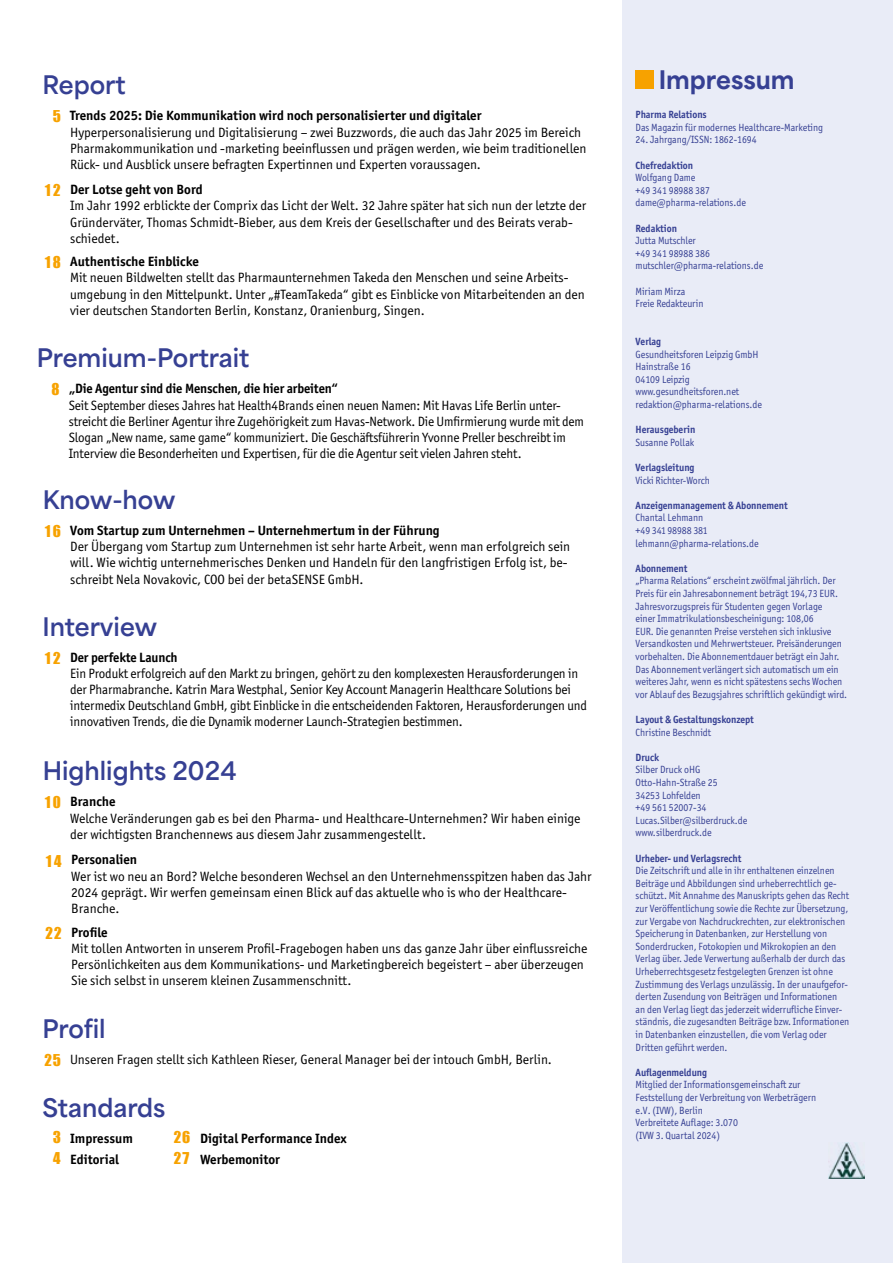
<style>
.page{position:relative;width:893px;height:1263px;background:#fff}
.page>*{position:absolute;margin:0;border:0;box-sizing:border-box;transform-origin:0 0}
.t1{font:700 24px "Area Normal";color:#364093}
.t2{font:800 24px "Area Normal";letter-spacing:-.005em;color:#364093}
.t3{font:15px/21px "Impact";color:#f7a200}
.t4{font:13.5px/16.2px "Officina Sans ITC Pro";color:#000}
.t5{font:700 13.5px/21px "Officina Sans ITC Pro";color:#000}
.t6{font:10.5px/12.6px "Officina Sans ITC Pro";letter-spacing:-.005em;color:#364093;scale:.94 1}
.t7{font:700 10.5px "Officina Sans ITC Pro";letter-spacing:-.005em;color:#364093;scale:.94 1}
.s1{font-family:"Impact";font-size:15px;color:#f7a200}
.s2{font-weight:700}
</style>
<div class="page">
<div style="left:623px;top:0;width:270px;height:1263px;background:#e9ecf7"></div>
<div style="left:636px;top:70px;width:18px;height:19px;background:#f7a200"></div>
<img style="left:828px;top:1143px;width:36px;height:36px">
<h1 class="t1" style="left:43px;top:64px;width:85px">Report</h1>
<p class="t4" style="left:70px;top:108px;width:518px;text-indent:-17px"><span class="s1">5</span> <span class="s2">Trends 2025: Die Kommunikation wird noch personalisierter und digitaler </span>Hyperpersonalisierung und Digitalisierung – zwei Buzzwords, die auch das Jahr 2025 im Bereich Pharmakommunikation und -marketing beeinflussen und prägen werden, wie beim traditionellen Rück- und Ausblick unsere befragten Expertinnen und Experten voraussagen.</p>
<p class="t4" style="left:70px;top:181px;width:518px;text-indent:-26px"><span class="s1">12</span> <span class="s2">Der Lotse geht von Bord<br></span>Im Jahr 1992 erblickte der Comprix das Licht der Welt. 32 Jahre später hat sich nun der letzte der Gründerväter, Thomas Schmidt-Bieber, aus dem Kreis der Gesellschafter und des Beirats verab&shy;schiedet.</p>
<p class="t4" style="left:70px;top:253px;width:516px;text-indent:-26px"><span class="s1">18</span> <span class="s2">Authentische Einblicke<br></span>Mit neuen Bildwelten stellt das Pharmaunternehmen Takeda den Menschen und seine Arbeits&shy;umgebung in den Mittelpunkt. Unter „#TeamTakeda“ gibt es Einblicke von Mitarbeitenden an den vier deutschen Standorten Berlin, Konstanz, Oranienburg, Singen.</p>
<h1 class="t1" style="left:37px;top:337px;width:214px">Premium-Portrait</h1>
<p class="t4" style="left:69px;top:381px;width:517px;text-indent:-17px"><span class="s1">8</span> <span class="s2">„Die Agentur sind die Menschen, die hier arbeiten“<br></span>Seit September dieses Jahres hat Health4Brands einen neuen Namen: Mit Havas Life Berlin unter&shy;streicht die Berliner Agentur ihre Zugehörigkeit zum Havas-Network. Die Umfirmierung wurde mit dem Slogan „New name, same game“ kommuniziert. Die Geschäftsführerin Yvonne Preller beschreibt im Interview die Besonderheiten und Expertisen, für die die Agentur seit vielen Jahren steht.</p>
<h1 class="t1" style="left:43px;top:478px;width:134px">Know-how</h1>
<p class="t4" style="left:70px;top:522px;width:502px;text-indent:-26px"><span class="s1">16</span> <span class="s2">Vom Startup zum Unternehmen – Unternehmertum in der Führung<br></span>Der Übergang vom Startup zum Unternehmen ist sehr harte Arbeit, wenn man erfolgreich sein will. Wie wichtig unternehmerisches Denken und Handeln für den langfristigen Erfolg ist, be&shy;schreibt Nela Novakovic, COO bei der betaSENSE GmbH.</p>
<h1 class="t1" style="left:43px;top:605px;width:116px">Interview</h1>
<p class="t4" style="left:70px;top:649px;width:518px;text-indent:-26px"><span class="s1">12</span> <span class="s2">Der perfekte Launch<br></span>Ein Produkt erfolgreich auf den Markt zu bringen, gehört zu den komplexesten Herausforderungen in der Pharmabranche. Katrin Mara Westphal, Senior Key Account Managerin Healthcare Solutions bei intermedix Deutschland GmbH, gibt Einblicke in die entscheidenden Faktoren, Herausforderungen und innovativen Trends, die die Dynamik moderner Launch-Strategien bestimmen.</p>
<h1 class="t1" style="left:43px;top:750px;width:195px">Highlights 2024</h1>
<p class="t4" style="left:70px;top:794px;width:512px;text-indent:-26px"><span class="s1">10</span> <span class="s2">Branche<br></span>Welche Veränderungen gab es bei den Pharma- und Healthcare-Unternehmen? Wir haben einige der wichtigsten Branchennews aus diesem Jahr zusammengestellt.</p>
<p class="t4" style="left:71px;top:852px;width:522px;text-indent:-26px"><span class="s1">14</span> <span class="s2">Personalien<br></span>Wer ist wo neu an Bord? Welche besonderen Wechsel an den Unternehmensspitzen haben das Jahr 2024 geprägt. Wir werfen gemeinsam einen Blick auf das aktuelle who is who der Healthcare-Branche.</p>
<p class="t4" style="left:71px;top:924px;width:518px;text-indent:-26px"><span class="s1">22</span> <span class="s2">Profile<br></span>Mit tollen Antworten in unserem Profil-Fragebogen haben uns das ganze Jahr über einflussreiche Persönlichkeiten aus dem Kommunikations- und Marketingbereich begeistert – aber überzeugen Sie sich selbst in unserem kleinen Zusammenschnitt.</p>
<h1 class="t1" style="left:43px;top:1007px;width:65px">Profil</h1>
<p class="t4" style="left:70px;top:1051px;width:483px">Unseren Fragen stellt sich Kathleen Rieser, General Manager bei der intouch GmbH, Berlin.</p>
<p class="t3" style="left:44px;top:1049px;width:18px">25</p>
<h1 class="t1" style="left:43px;top:1086px;width:125px">Standards</h1>
<p class="t5" style="left:70px;top:1128px;width:64px">Impressum<br>Editorial</p>
<p class="t3" style="left:173px;top:1126px;width:18px">26<br>27</p>
<p class="t5" style="left:200px;top:1128px;width:148px">Digital Performance Index<br>Werbemonitor</p>
<p class="t3" style="left:53px;top:1126px;width:10px">3<br>4</p>
<h1 class="t2" style="left:659px;top:58px;width:137px">Impressum</h1>
<p class="t7" style="left:636px;top:108px;width:77px">Pharma Relations</p>
<p class="t6" style="left:636px;top:121px;width:201px">Das Magazin für modernes Healthcare-Marketing</p>
<p class="t6" style="left:636px;top:133px;width:130px">24. Jahrgang/ISSN: 1862-1694</p>
<p class="t7" style="left:636px;top:158px;width:63px">Chefredaktion</p>
<p class="t6" style="left:636px;top:171px;width:119px">Wolfgang Dame<br>+49 341 98988 387 dame@pharma-relations.de</p>
<p class="t7" style="left:636px;top:221px;width:46px">Redaktion</p>
<p class="t6" style="left:636px;top:234px;width:137px">Jutta Mutschler<br>+49 341 98988 386 mutschler@pharma-relations.de</p>
<p class="t6" style="left:636px;top:285px;width:74px">Miriam Mirza<br>Freie Redakteurin</p>
<p class="t7" style="left:636px;top:335px;width:29px">Verlag</p>
<p class="t6" style="left:636px;top:348px;width:136px">Gesundheitsforen Leipzig GmbH<br>Hainstraße 16<br>04109 Leipzig www.gesundheitsforen.net redaktion@pharma-relations.de</p>
<p class="t7" style="left:636px;top:423px;width:65px">Herausgeberin</p>
<p class="t6" style="left:636px;top:436px;width:64px">Susanne Pollak</p>
<p class="t7" style="left:636px;top:461px;width:64px">Verlagsleitung</p>
<p class="t6" style="left:636px;top:474px;width:81px">Vicki Richter-Worch</p>
<p class="t7" style="left:636px;top:499px;width:163px">Anzeigenmanagement &amp; Abonnement</p>
<p class="t6" style="left:636px;top:511px;width:133px">Chantal Lehmann<br>+49 341 98988 381 lehmann@pharma-relations.de</p>
<p class="t7" style="left:636px;top:562px;width:57px">Abonnement</p>
<p class="t6" style="left:636px;top:574px;width:226px">„Pharma Relations“ erscheint zwölfmal jährlich. Der Preis für ein Jahresabonnement beträgt 194,73 EUR.<br>Jahresvorzugspreis für Studenten gegen Vorlage<br>einer Immatrikulationsbescheinigung: 108,06<br>EUR. Die genannten Preise verstehen sich inklusive Versandkosten und Mehrwertsteuer. Preisänderungen vorbehalten. Die Abonnementdauer beträgt ein Jahr.<br>Das Abonnement verlängert sich automatisch um ein weiteres Jahr, wenn es nicht spätestens sechs Wochen vor Ablauf des Bezugsjahres schriftlich gekündigt wird.</p>
<p class="t7" style="left:636px;top:713px;width:127px">Layout &amp; Gestaltungskonzept</p>
<p class="t6" style="left:636px;top:726px;width:82px">Christine Beschnidt</p>
<p class="t7" style="left:636px;top:751px;width:26px">Druck</p>
<p class="t6" style="left:636px;top:763px;width:120px">Silber Druck oHG<br>Otto-Hahn-Straße 25<br>34253 Lohfelden<br>+49 561 52007-34<br>Lucas.Silber@silberdruck.de www.silberdruck.de</p>
<p class="t7" style="left:636px;top:851px;width:114px">Urheber- und Verlagsrecht</p>
<p class="t6" style="left:636px;top:864px;width:229px">Die Zeitschrift und alle in ihr enthaltenen einzelnen Beiträge und Abbildungen sind urheberrechtlich ge&shy;schützt. Mit Annahme des Manuskripts gehen das Recht zur Veröffentlichung sowie die Rechte zur Übersetzung, zur Vergabe von Nachdruckrechten, zur elektronischen Speicherung in Datenbanken, zur Herstellung von Sonderdrucken, Fotokopien und Mikrokopien an den Verlag über. Jede Verwertung außerhalb der durch das Urheberrechtsgesetz festgelegten Grenzen ist ohne Zustimmung des Verlags unzulässig. In der unaufgefor&shy;derten Zusendung von Beiträgen und Informationen an den Verlag liegt das jederzeit widerrufliche Einver&shy;ständnis, die zugesandten Beiträge bzw. Informationen in Datenbanken einzustellen, die vom Verlag oder Dritten geführt werden.</p>
<p class="t7" style="left:636px;top:1066px;width:78px">Auflagenmeldung</p>
<p class="t6" style="left:636px;top:1078px;width:194px">Mitglied der Informationsgemeinschaft zur<br>Feststellung der Verbreitung von Werbeträgern e.V. (IVW), Berlin<br>Verbreitete Auflage: 3.070<br>(IVW 3. Quartal 2024)</p>
</div>
